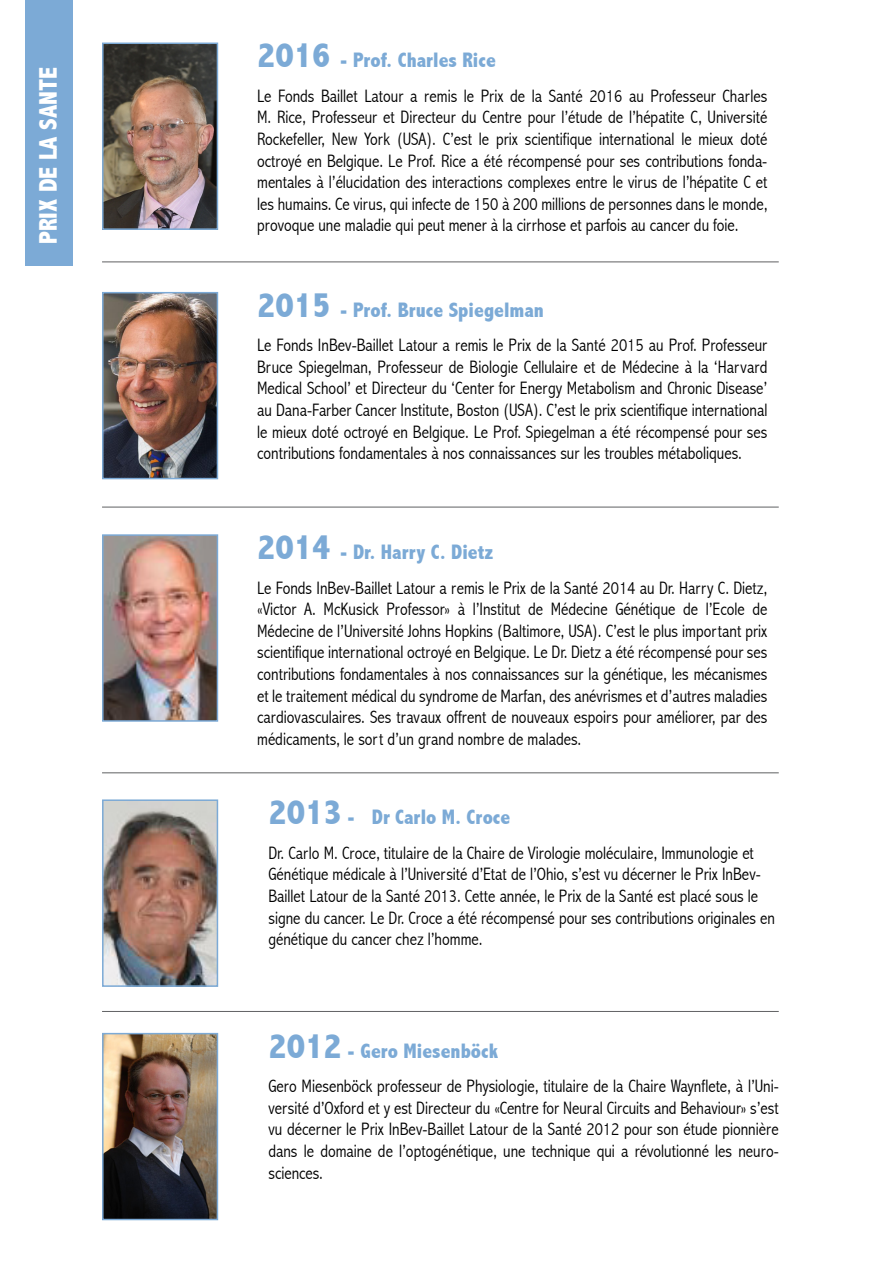
<style>
.page{position:relative;width:893px;height:1263px;background:#fff}
.page>*{position:absolute;margin:0;border:0;box-sizing:border-box;transform-origin:0 0}
.t1{font:800 condensed 25.5px "Abadi";color:#fff}
.t2{font:800 condensed 21px "Abadi";color:#7caad6}
.t3{font:300 condensed 18px/21.6px "Abadi";color:#000;text-align:justify}
.s1{font-size:36px}
</style>
<div class="page">
<img style="left:105px;top:1036px;width:110px;height:181px">
<div style="left:102px;top:1033px;width:116px;height:187px;border:2px solid #7caad6"></div>
<img style="left:105px;top:802px;width:110px;height:182px">
<div style="left:102px;top:799px;width:116px;height:188px;border:2px solid #7caad6"></div>
<img style="left:105px;top:537px;width:110px;height:182px">
<div style="left:102px;top:534px;width:116px;height:188px;border:2px solid #7caad6"></div>
<hr style="left:102px;top:507px;width:677px;height:1px;background:#5f6062">
<hr style="left:102px;top:772px;width:677px;height:1px;background:#5f6062">
<hr style="left:102px;top:1011px;width:677px;height:1px;background:#5f6062">
<div style="left:26px;top:0;width:47px;height:266px;background:#7caad6"></div>
<img style="left:105px;top:295px;width:110px;height:181px">
<div style="left:102px;top:292px;width:116px;height:187px;border:2px solid #7caad6"></div>
<hr style="left:102px;top:261px;width:677px;height:1px;background:#5f6062">
<img style="left:105px;top:46px;width:110px;height:181px">
<div style="left:102px;top:43px;width:116px;height:187px;border:2px solid #7caad6"></div>
<h1 class="t1" style="left:34px;top:244px;width:179px;rotate:-90deg">PRIX DE LA SANTE</h1>
<p class="t2" style="left:257px;top:48px;width:240px"><span class="s1">2016</span> - Prof. Charles Rice</p>
<p class="t3" style="left:257px;top:85px;width:512px">Le Fonds Baillet Latour a remis le Prix de la Santé 2016 au Professeur Charles M. Rice, Professeur et Directeur du Centre pour l’étude de l’hépatite C, Université Rockefeller, New York (USA). C’est le prix scientifique international le mieux doté octroyé en Belgique. Le Prof. Rice a été récompensé pour ses contributions fonda&shy;mentales à l’élucidation des interactions complexes entre le virus de l’hépatite C et les humains. Ce virus, qui infecte de 150 à 200 millions de personnes dans le monde, provoque une maladie qui peut mener à la cirrhose et parfois au cancer du foie.</p>
<p class="t2" style="left:257px;top:298px;width:288px"><span class="s1">2015</span> - Prof. Bruce Spiegelman</p>
<p class="t3" style="left:257px;top:334px;width:512px">Le Fonds InBev-Baillet Latour a remis le Prix de la Santé 2015 au Prof. Professeur Bruce Spiegelman, Professeur de Biologie Cellulaire et de Médecine à la ‘Harvard Medical School’ et Directeur du ‘Center for Energy Metabolism and Chronic Disease’ au Dana-Farber Cancer Institute, Boston (USA). C’est le prix scientifique international le mieux doté octroyé en Belgique. Le Prof. Spiegelman a été récompensé pour ses contributions fondamentales à nos connaissances sur les troubles métaboliques.</p>
<p class="t2" style="left:257px;top:540px;width:238px"><span class="s1">2014</span> - Dr. Harry C. Dietz</p>
<p class="t3" style="left:257px;top:577px;width:512px">Le Fonds InBev-Baillet Latour a remis le Prix de la Santé 2014 au Dr. Harry C. Dietz, «Victor A. McKusick Professor» à l’Institut de Médecine Génétique de l’Ecole de Médecine de l’Université Johns Hopkins (Baltimore, USA). C’est le plus important prix scientifique international octroyé en Belgique. Le Dr. Dietz a été récompensé pour ses contributions fondamentales à nos connaissances sur la génétique, les mécanismes et le traitement médical du syndrome de Marfan, des anévrismes et d’autres maladies cardiovasculaires. Ses travaux offrent de nouveaux espoirs pour améliorer, par des médicaments, le sort d’un grand nombre de malades.</p>
<p class="t2" style="left:268px;top:805px;width:244px"><span class="s1">2013</span> - Dr Carlo M. Croce</p>
<p class="t3" style="left:268px;top:842px;width:508px;text-align:left">Dr. Carlo M. Croce, titulaire de la Chaire de Virologie moléculaire, Immunologie et Génétique médicale à l’Université d’Etat de l’Ohio, s’est vu décerner le Prix InBev-Baillet Latour de la Santé 2013. Cette année, le Prix de la Santé est placé sous le signe du cancer. Le Dr. Croce a été récompensé pour ses contributions originales en génétique du cancer chez l’homme.</p>
<p class="t2" style="left:268px;top:1038px;width:231px"><span class="s1">2012</span> - Gero Miesenböck</p>
<p class="t3" style="left:268px;top:1075px;width:512px">Gero Miesenböck professeur de Physiologie, titulaire de la Chaire Waynflete, à l’Uni&shy;versité d’Oxford et y est Directeur du «Centre for Neural Circuits and Behaviour» s’est vu décerner le Prix InBev-Baillet Latour de la Santé 2012 pour son étude pionnière dans le domaine de l’optogénétique, une technique qui a révolutionné les neuro&shy;sciences.</p>
</div>
